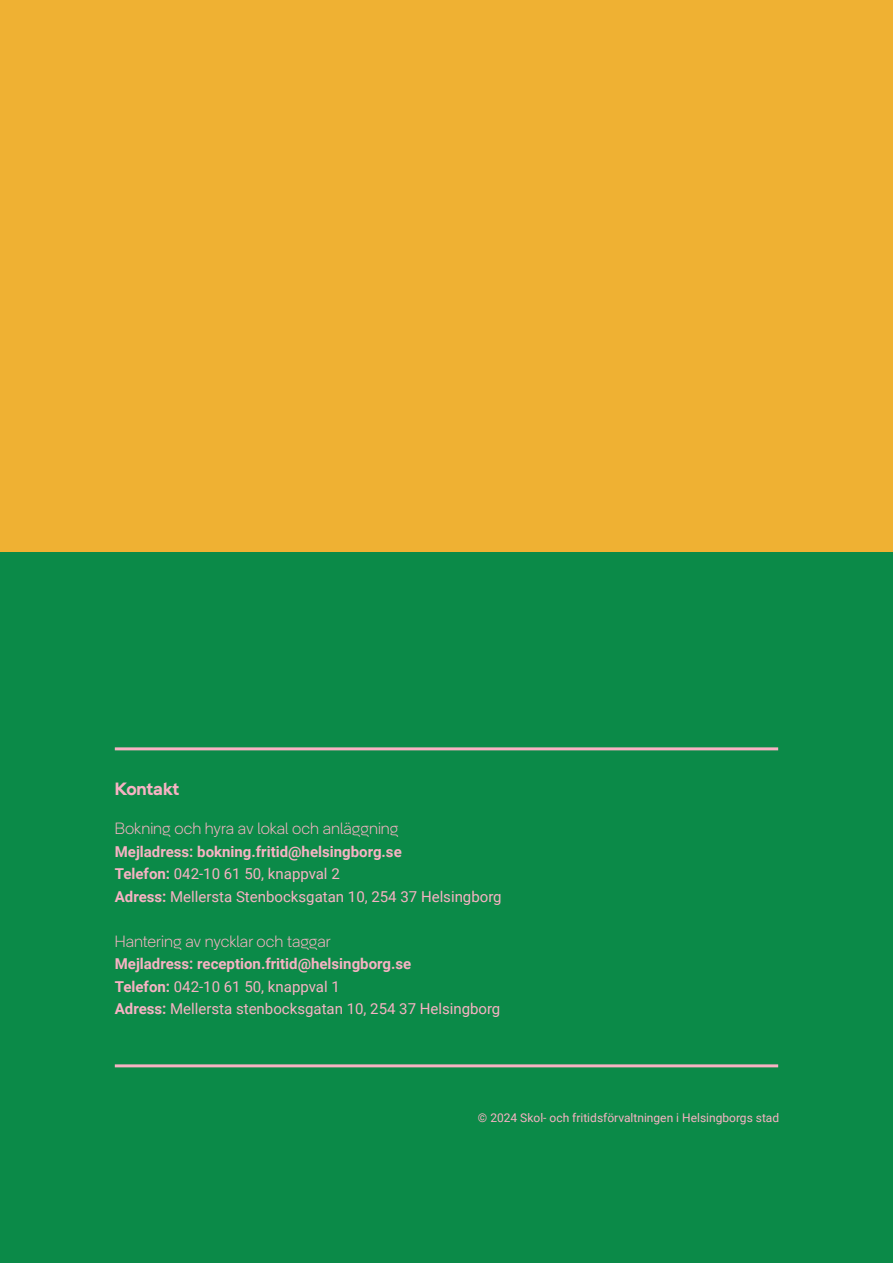
<style>
.page{position:relative;width:893px;height:1263px;background:#fff}
.page>*{position:absolute;margin:0;border:0;box-sizing:border-box;transform-origin:0 0}
.t1{font:700 18px "Helsingborg Sans";letter-spacing:-.01em;color:#f7b2c3}
.t2{font:300 16.5px "Helsingborg Sans";color:#f7b2c3}
.t3{font:15px "Roboto";color:#f7b2c3}
.t4{font:700 15px "Roboto";color:#f7b2c3}
.t5{font:12px "Roboto";color:#f7b2c3}
.s1{font-weight:700}
</style>
<div class="page">
<div style="left:0;top:546px;width:893px;height:717px;background:#0b8a48"></div>
<hr style="left:115px;top:1064px;width:663px;height:3px;background:#f7b2c3">
<hr style="left:115px;top:747px;width:663px;height:3px;background:#f7b2c3">
<div style="left:0;top:0;width:893px;height:551px;background:#efb133"></div>
<p class="t1" style="left:115px;top:778px;width:66px">Kontakt</p>
<p class="t2" style="left:115px;top:819px;width:285px">Bokning och hyra av lokal och anläggning</p>
<p class="t4" style="left:115px;top:841px;width:288px">Mejladress: bokning.fritid@helsingborg.se</p>
<p class="t3" style="left:115px;top:863px;width:226px"><span class="s1">Telefon:</span> 042-10 61 50, knappval 2</p>
<p class="t3" style="left:115px;top:886px;width:388px"><span class="s1">Adress:</span> Mellersta Stenbocksgatan 10, 254 37 Helsingborg</p>
<p class="t2" style="left:115px;top:931px;width:217px">Hantering av nycklar och taggar</p>
<p class="t4" style="left:115px;top:953px;width:298px">Mejladress: reception.fritid@helsingborg.se</p>
<p class="t3" style="left:115px;top:976px;width:226px"><span class="s1">Telefon:</span> 042-10 61 50, knappval 1</p>
<p class="t3" style="left:115px;top:998px;width:387px"><span class="s1">Adress:</span> Mellersta stenbocksgatan 10, 254 37 Helsingborg</p>
<p class="t5" style="left:478px;top:1109px;width:303px">© 2024 Skol- och fritidsförvaltningen i Helsingborgs stad</p>
</div>
